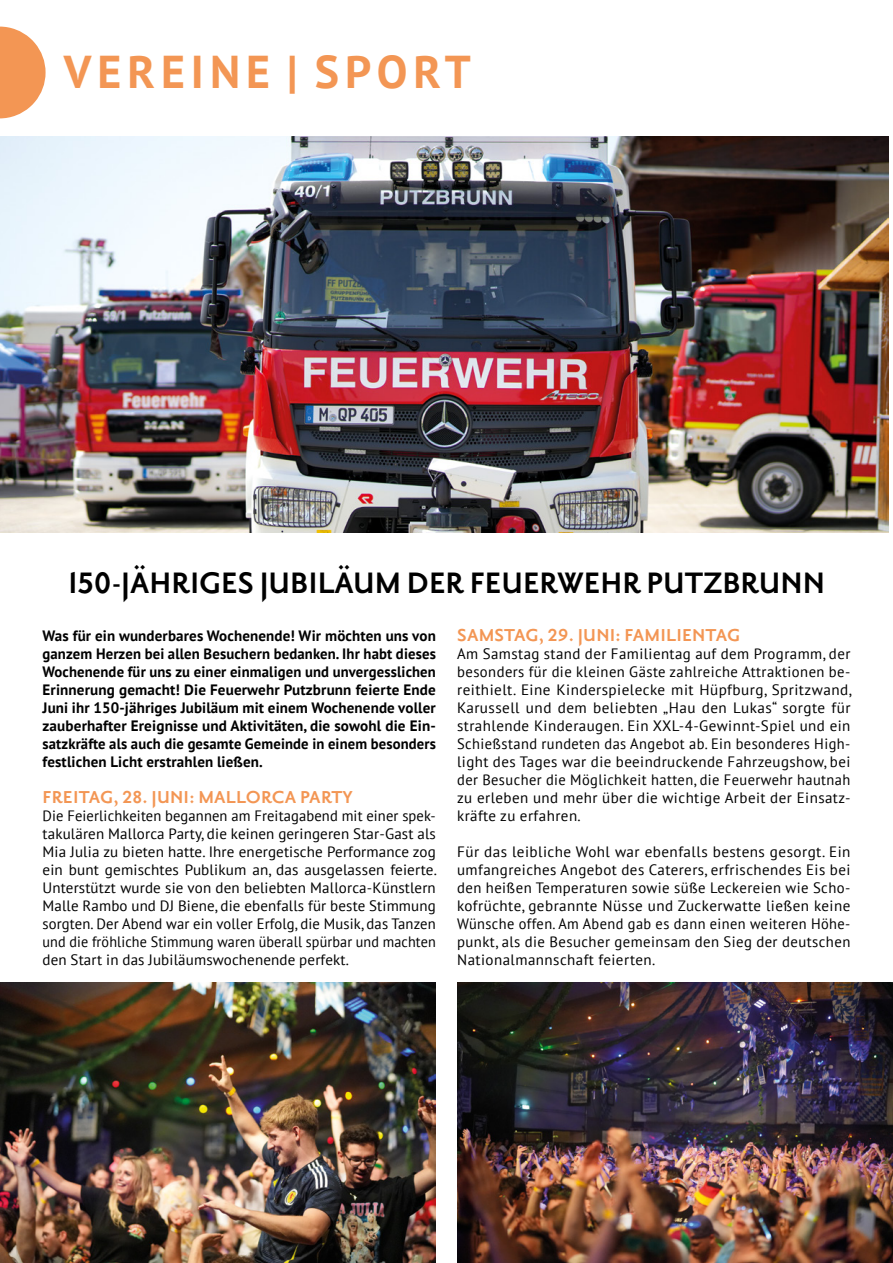
<style>
.page{position:relative;width:893px;height:1263px;background:#fff}
.page>*{position:absolute;margin:0;border:0;box-sizing:border-box;transform-origin:0 0}
.t1{font:700 45.9px "PT Sans";letter-spacing:.13em;color:#f39654}
.t2{font:700 36px "Priori Sans OT";color:#000}
.t3{font:700 21px "Priori Sans OT";letter-spacing:.01em;color:#f39654}
.t4{font:15px/18px "PT Sans";letter-spacing:.03em;color:#000;text-align:justify}
.t5{font:700 15px/18px "PT Sans";letter-spacing:.01em;color:#000;text-align:justify}
</style>
<div class="page">
<svg style="left:0;top:27px;width:46px;height:91px"></svg>
<img style="left:0;top:137px;width:889px;height:396px">
<img style="left:0;top:983px;width:436px;height:280px">
<img style="left:457px;top:983px;width:436px;height:280px">
<h1 class="t1" style="left:64px;top:41px;width:408px">VEREINE | SPORT</h1>
<h2 class="t2" style="left:68px;top:564px;width:758px">150-JÄHRIGES JUBILÄUM DER FEUERWEHR PUTZBRUNN</h2>
<p class="t5" style="left:43px;top:626px;width:395px">Was für ein wunderbares Wochenende! Wir möchten uns von ganzem Herzen bei allen Besuchern bedanken. Ihr habt dieses Wochenende für uns zu einer einmaligen und unvergesslichen Erinnerung gemacht! Die Feuerwehr Putzbrunn feierte Ende Juni ihr 150-jähriges Jubiläum mit einem Wochenende voller zauberhafter Ereignisse und Aktivitäten, die sowohl die Ein&shy;satzkräfte als auch die gesamte Gemeinde in einem besonders festlichen Licht erstrahlen ließen.</p>
<h3 class="t3" style="left:43px;top:786px;width:312px">FREITAG, 28. JUNI: MALLORCA PARTY</h3>
<p class="t4" style="left:43px;top:806px;width:396px">Die Feierlichkeiten begannen am Freitagabend mit einer spek&shy;takulären Mallorca Party, die keinen geringeren Star-Gast als Mia Julia zu bieten hatte. Ihre energetische Performance zog ein bunt gemischtes Publikum an, das ausgelassen feierte.<br>Unterstützt wurde sie von den beliebten Mallorca-Künstlern Malle Rambo und DJ Biene, die ebenfalls für beste Stimmung sorgten. Der Abend war ein voller Erfolg, die Musik, das Tanzen und die fröhliche Stimmung waren überall spürbar und machten den Start in das Jubiläumswochenende perfekt.</p>
<h3 class="t3" style="left:457px;top:624px;width:284px">SAMSTAG, 29. JUNI: FAMILIENTAG</h3>
<p class="t4" style="left:457px;top:644px;width:396px">Am Samstag stand der Familientag auf dem Programm, der besonders für die kleinen Gäste zahlreiche Attraktionen be&shy;reithielt. Eine Kinderspielecke mit Hüpfburg, Spritzwand, Karussell und dem beliebten „Hau den Lukas“ sorgte für strahlende Kinderaugen. Ein XXL-4-Gewinnt-Spiel und ein Schießstand rundeten das Angebot ab. Ein besonderes High&shy;light des Tages war die beeindruckende Fahrzeugshow, bei der Besucher die Möglichkeit hatten, die Feuerwehr hautnah zu erleben und mehr über die wichtige Arbeit der Einsatz&shy;kräfte zu erfahren.</p>
<p class="t4" style="left:457px;top:842px;width:395px">Für das leibliche Wohl war ebenfalls bestens gesorgt. Ein umfangreiches Angebot des Caterers, erfrischendes Eis bei den heißen Temperaturen sowie süße Leckereien wie Scho&shy;kofrüchte, gebrannte Nüsse und Zuckerwatte ließen keine Wünsche offen. Am Abend gab es dann einen weiteren Höhe&shy;punkt, als die Besucher gemeinsam den Sieg der deutschen Nationalmannschaft feierten.</p>
</div>
